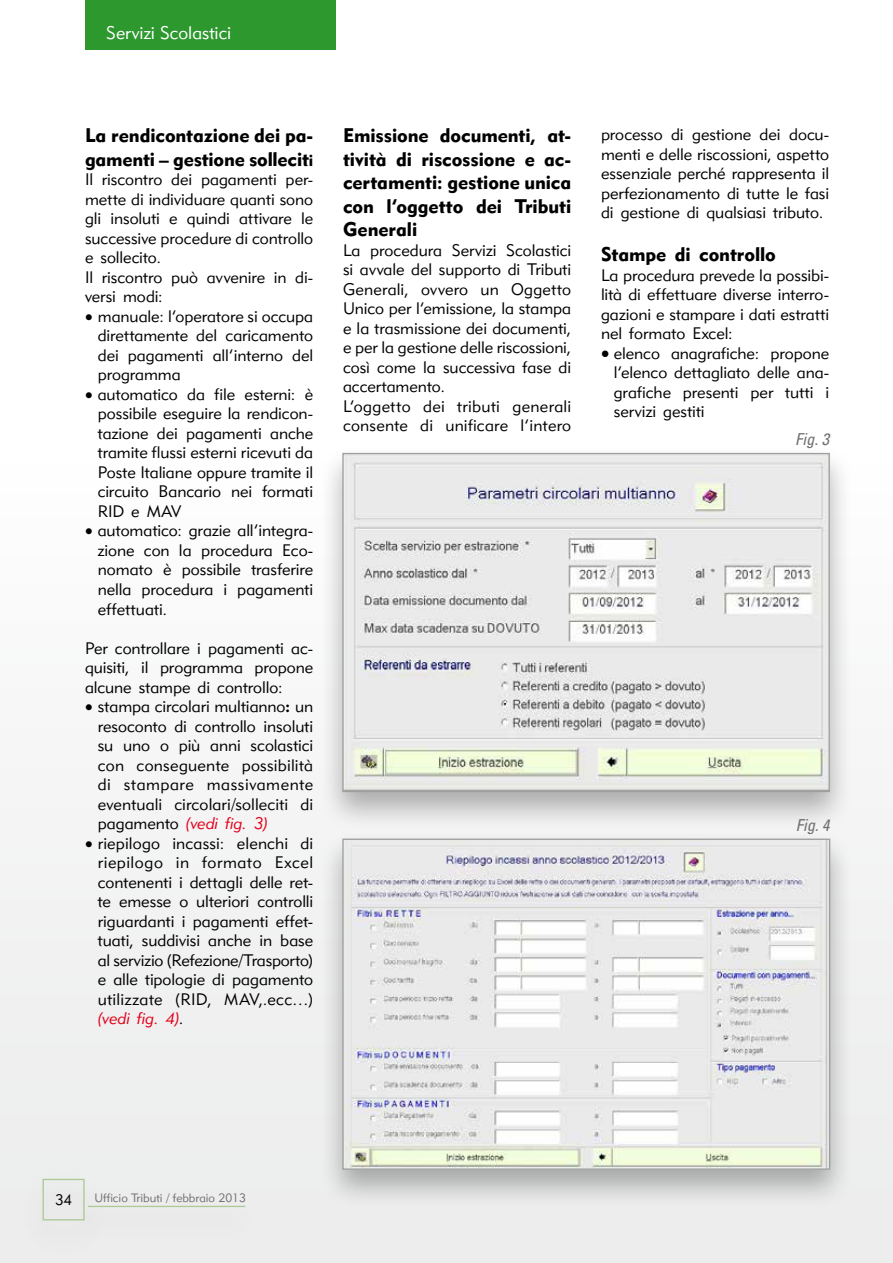
<style>
.page{position:relative;width:893px;height:1263px;background:#fff}
.page>*{position:absolute;margin:0;border:0;box-sizing:border-box;transform-origin:0 0}
.t1{font:19.5px/23.4px "Geometric 415 BT Black A";letter-spacing:-.005em;color:#000}
.t2{font:18px "Geometric 415 BT Lite A";color:#fff}
.t3{font:16.5px/19.5px "Geometric 415 BT Lite A";color:#000;text-align:justify}
.t4{font:16.5px "Geometric 415 BT Lite Italic A";letter-spacing:-.005em;color:#e2001a}
.t5{font:italic condensed 16.5px "Univers LT";color:#707172}
.t6{font:15px "Geometric 415 BT Lite A";color:#000}
.t7{font:12px "Geometric 415 BT Lite A";color:#707172}
.s1{font-size:16.5px}
.s2{font-family:"Geometric 415 BT Black A"}
.s3{font-family:"Geometric 415 BT Lite A";color:#000}
</style>
<div class="page">
<div style="left:0;top:0;width:893px;height:1263px;background:linear-gradient(to bottom,#fff,#eceded)"></div>
<div style="left:19px;top:1170px;width:89px;height:89px;background:#ebecec"></div>
<div style="left:43px;top:1179px;width:42px;height:41px;border:1px solid #abca95"></div>
<div style="left:69px;top:1197px;width:195px;height:49px;background:#ebebec"></div>
<hr style="left:88px;top:1206px;width:157px;height:1px;background:#abca95">
<div style="left:85px;top:0;width:250px;height:49px;background:#2c982e"></div>
<div style="left:318px;top:444px;width:536px;height:387px;background:#000;opacity:.3"></div>
<img style="left:344px;top:455px;width:484px;height:335px">
<div style="left:318px;top:829px;width:536px;height:379px;background:#000;opacity:.3"></div>
<img style="left:344px;top:840px;width:484px;height:328px">
<div style="left:342px;top:838px;width:488px;height:332px;border:1px solid #9c9e9f"></div>
<p class="t2" style="left:106px;top:22px;width:127px">Servizi Scolastici</p>
<p class="t1" style="left:85px;top:124px;width:230px">La rendicontazione dei pa&shy;gamenti – gestione sollecit<span class="s1">i</span></p>
<p class="t3" style="left:85px;top:170px;width:230px;text-align:left">Il riscontro dei pagamenti per&shy;mette di individuare quanti sono gli insoluti e quindi attivare le successive procedure di controllo e sollecito.<br>Il riscontro può avvenire in di&shy;versi modi:</p>
<p class="t3" style="left:98px;top:306px;width:217px;text-indent:-13px">• manuale: l’operatore si occupa direttamente del caricamento dei pagamenti all’interno del programma</p>
<p class="t3" style="left:98px;top:384px;width:217px;text-indent:-13px">• automatico da file esterni: è possibile eseguire la rendicon&shy;tazione dei pagamenti anche tramite flussi esterni ricevuti da Poste Italiane oppure tramite il circuito Bancario nei formati RID e MAV</p>
<p class="t3" style="left:98px;top:521px;width:217px;text-indent:-13px">• automatico: grazie all’integra&shy;zione con la procedura Eco&shy;nomato è possibile trasferire nella procedura i pagamenti effettuati.</p>
<p class="t3" style="left:85px;top:638px;width:230px">Per controllare i pagamenti ac&shy;quisiti, il programma propone alcune stampe di controllo:</p>
<p class="t3" style="left:98px;top:696px;width:217px;text-indent:-13px">• stampa circolari multianno<span class="s2">:</span> un resoconto di controllo insoluti su uno o più anni scolastici con conseguente possibilità di stampare massivamente eventuali circolari/solleciti di</p>
<p class="t4" style="left:98px;top:813px;width:172px"><span class="s3">pagamento</span> (vedi fig. 3)</p>
<p class="t3" style="left:98px;top:833px;width:217px;text-indent:-13px">• riepilogo incassi: elenchi di riepilogo in formato Excel contenenti i dettagli delle ret&shy;te emesse o ulteriori controlli riguardanti i pagamenti effet&shy;tuati, suddivisi anche in base al servizio (Refezione/Trasporto) e alle tipologie di pagamento utilizzate (RID, MAV,.ecc…)</p>
<p class="t4" style="left:98px;top:1008px;width:87px">(vedi fig. 4)<span class="s3">.</span></p>
<p class="t1" style="left:343px;top:124px;width:230px;text-align:justify">Emissione documenti, at&shy;tività di riscossione e ac&shy;certamenti: gestione unica con l’oggetto dei Tributi Generali</p>
<p class="t3" style="left:343px;top:240px;width:230px;text-align:left">La procedura Servizi Scolastici si avvale del supporto di Tributi<br>Generali, ovvero un Oggetto<br>Unico per l’emissione, la stampa e la trasmissione dei documenti, e per la gestione delle riscossioni, così come la successiva fase di accertamento.<br>L’oggetto dei tributi generali consente di unificare l’intero</p>
<p class="t3" style="left:601px;top:124px;width:230px">processo di gestione dei docu&shy;menti e delle riscossioni, aspetto essenziale perché rappresenta il perfezionamento di tutte le fasi di gestione di qualsiasi tributo.</p>
<p class="t1" style="left:601px;top:242px;width:176px">Stampe di controllo</p>
<p class="t3" style="left:601px;top:265px;width:230px">La procedura prevede la possibi&shy;lità di effettuare diverse interro&shy;gazioni e stampare i dati estratti nel formato Excel:</p>
<p class="t3" style="left:614px;top:343px;width:217px;text-indent:-13px">• elenco anagrafiche: propone l’elenco dettagliato delle ana&shy;grafiche presenti per tutti i servizi gestiti</p>
<p class="t5" style="left:795px;top:429px;width:35px">Fig. 3</p>
<p class="t5" style="left:796px;top:815px;width:35px">Fig. 4</p>
<p class="t6" style="left:55px;top:1190px;width:19px">34</p>
<p class="t7" style="left:94px;top:1190px;width:153px">Ufficio Tributi / febbraio 2013</p>
</div>
